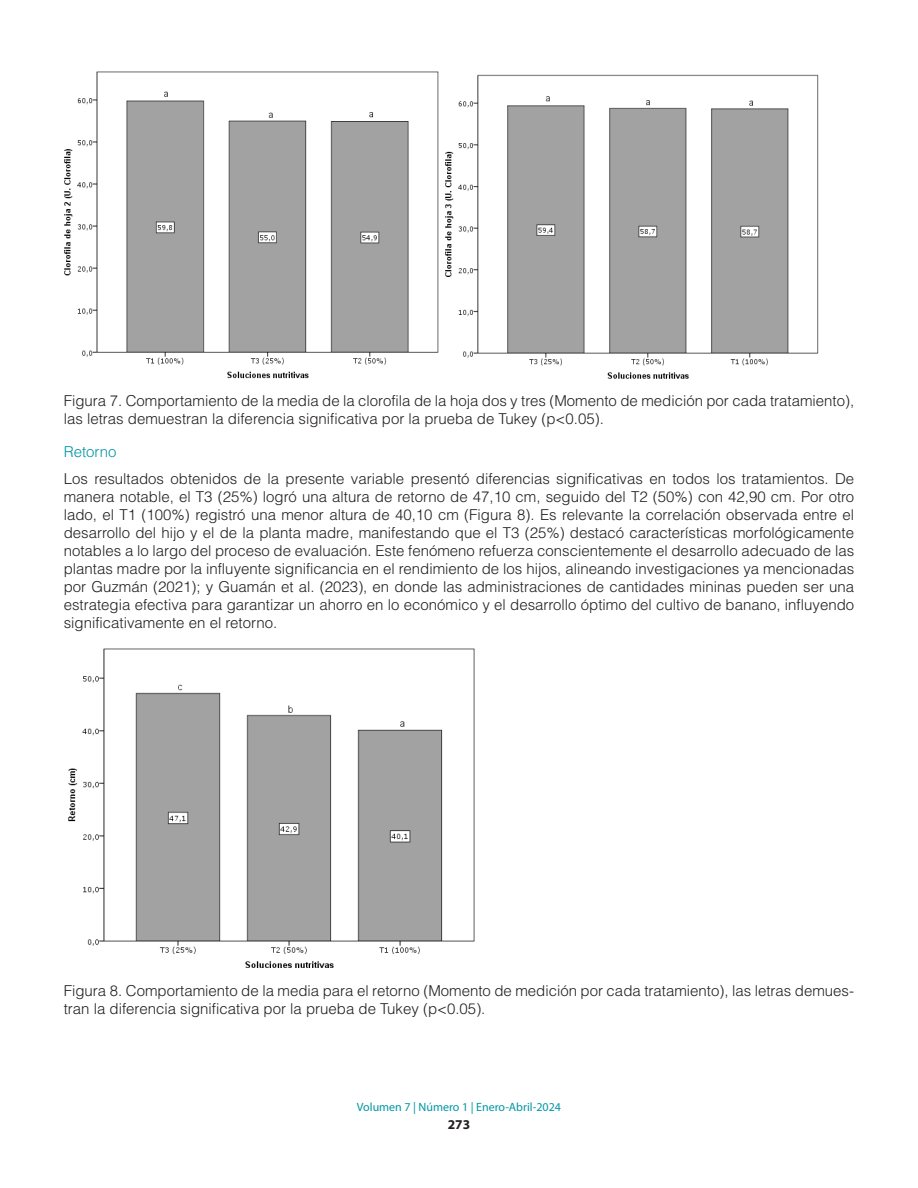
<style>
.page{position:relative;width:918px;height:1188px;background:#fff}
.page>*{position:absolute;margin:0;border:0;box-sizing:border-box;transform-origin:0 0}
.TEXTO{font:300 15px/18px "Helvetica LT Std";color:#231f20}
.TITULOS_AZUL{font:300 15px "Helvetica LT Std";color:#0096a5}
.t1{font:700 13.5px "Myriad Pro";color:#231f20}
.t2{font:12px "Myriad Pro";color:#0096a5}
</style>
<div class="page">
<img style="left:64px;top:71px;width:375px;height:308px">
<img style="left:445px;top:74px;width:374px;height:305px">
<img style="left:68px;top:648px;width:407px;height:320px">
<p class="TEXTO" style="left:64px;top:391px;width:792px">Figura 7. Comportamiento de la media de la clorofila de la hoja dos y tres (Momento de medición por cada tratamiento), las letras demuestran la diferencia significativa por la prueba de Tukey (p&lt;0.05).</p>
<p class="TITULOS_AZUL" style="left:64px;top:442px;width:54px">Retorno</p>
<p class="TEXTO" style="left:64px;top:469px;width:792px;text-align:justify">Los resultados obtenidos de la presente variable presentó diferencias significativas en todos los tratamientos. De manera notable, el T3 (25%) logró una altura de retorno de 47,10 cm, seguido del T2 (50%) con 42,90 cm. Por otro lado, el T1 (100%) registró una menor altura de 40,10 cm (Figura 8). Es relevante la correlación observada entre el desarrollo del hijo y el de la planta madre, manifestando que el T3 (25%) destacó características morfológicamente notables a lo largo del proceso de evaluación. Este fenómeno refuerza conscientemente el desarrollo adecuado de las plantas madre por la influyente significancia en el rendimiento de los hijos, alineando investigaciones ya mencionadas por Guzmán (2021); y Guamán et al. (2023), en donde las administraciones de cantidades mininas pueden ser una estrategia efectiva para garantizar un ahorro en lo económico y el desarrollo óptimo del cultivo de banano, influyendo significativamente en el retorno.</p>
<p class="TEXTO" style="left:64px;top:982px;width:792px">Figura 8. Comportamiento de la media para el retorno (Momento de medición por cada tratamiento), las letras demues&shy;tran la diferencia significativa por la prueba de Tukey (p&lt;0.05).</p>
<p class="t2" style="left:357px;top:1099px;width:206px">Volumen 7 | Número 1 | Enero-Abril-2024</p>
<p class="t1" style="left:448px;top:1116px;width:24px">273</p>
</div>
